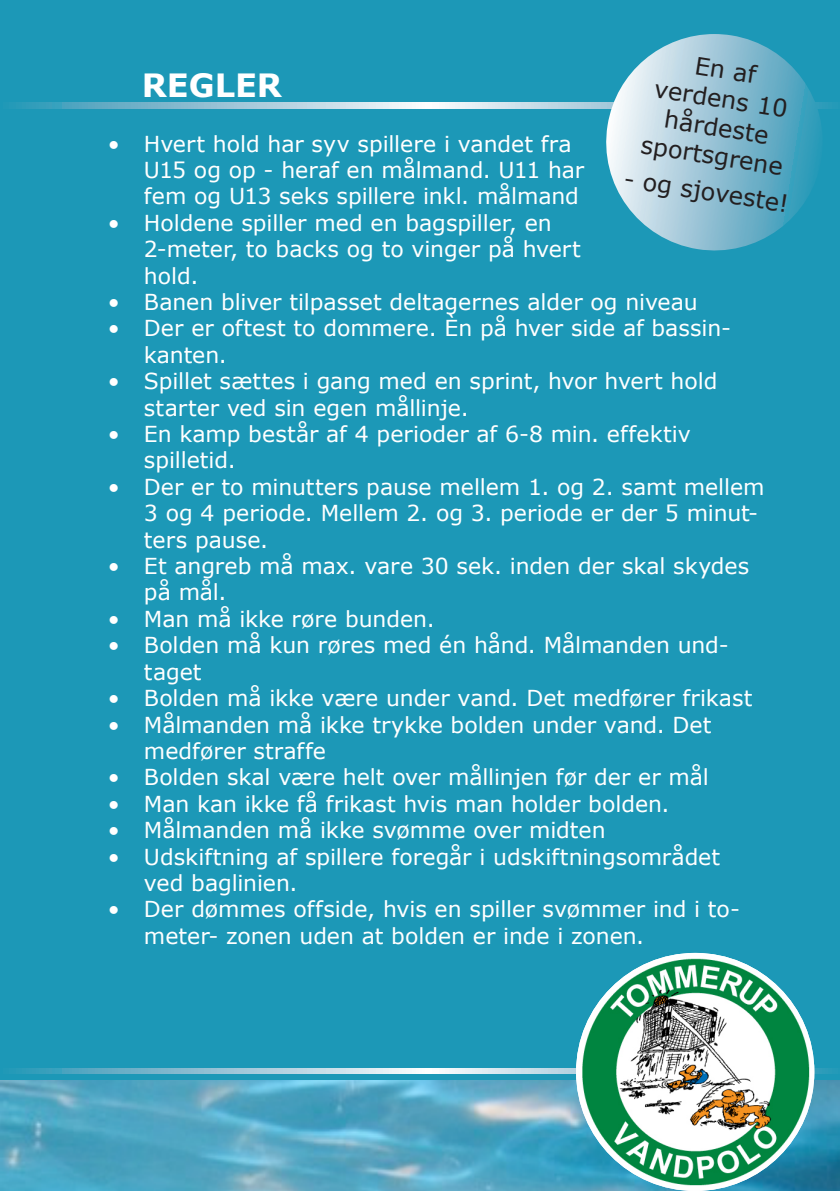
<style>
.page{position:relative;width:840px;height:1191px;background:#fff}
.page>*{position:absolute;margin:0;border:0;box-sizing:border-box;transform-origin:0 0}
.t1{font:700 32px "Verdana";color:#fff}
.t2{font:24px/28.8px "Verdana";color:#231f20;text-align:center}
.t3{font:22px/26.4px "Verdana";color:#fff}
</style>
<div class="page">
<img style="left:0;top:1079px;width:839px;height:112px">
<div style="left:0;top:0;width:839px;height:1079px;background:#1c98b7"></div>
<svg style="left:16px;top:103px;width:816px;height:5px;background:#a8cedd"></svg>
<svg style="left:16px;top:1068px;width:816px;height:5px;background:#a4cddc"></svg>
<svg style="left:598px;top:34px;width:232px;height:217px"></svg>
<img style="left:575px;top:953px;width:238px;height:238px;border-radius:119px">
<p class="t2" style="left:697px;top:50px;width:63px;rotate:9deg">En af</p>
<p class="t2" style="left:656px;top:73px;width:136px;rotate:9deg">verdens 10 hårdeste</p>
<p class="t1" style="left:142px;top:65px;width:142px">REGLER</p>
<p class="t3" style="left:144px;top:130px;width:441px;text-indent:-36px">• Hvert hold har syv spillere i vandet fra<br>U15 og op - heraf en målmand. U11 har fem og U13 seks spillere inkl. målmand</p>
<p class="t3" style="left:144px;top:209px;width:438px;text-indent:-36px">• Holdene spiller med en bagspiller, en<br>2-meter, to backs og to vinger på hvert hold.</p>
<p class="t3" style="left:108px;top:288px;width:591px">• Banen bliver tilpasset deltagernes alder og niveau</p>
<p class="t3" style="left:144px;top:314px;width:588px;text-indent:-36px">• Der er oftest to dommere. Èn på hver side af bassin&shy;kanten.</p>
<p class="t3" style="left:144px;top:367px;width:574px;text-indent:-36px">• Spillet sættes i gang med en sprint, hvor hvert hold starter ved sin egen mållinje.</p>
<p class="t3" style="left:144px;top:420px;width:548px;text-indent:-36px">• En kamp består af 4 perioder af 6-8 min. effektiv spilletid.</p>
<p class="t3" style="left:144px;top:473px;width:622px;text-indent:-36px">• Der er to minutters pause mellem 1. og 2. samt mellem<br>3 og 4 periode. Mellem 2. og 3. periode er der 5 minut&shy;ters pause.</p>
<p class="t3" style="left:144px;top:552px;width:606px;text-indent:-36px">• Et angreb må max. vare 30 sek. inden der skal skydes på mål.</p>
<p class="t3" style="left:108px;top:605px;width:328px">• Man må ikke røre bunden.</p>
<p class="t3" style="left:144px;top:631px;width:586px;text-indent:-36px">• Bolden må kun røres med én hånd. Målmanden und&shy;taget</p>
<p class="t3" style="left:108px;top:684px;width:645px">• Bolden må ikke være under vand. Det medfører frikast</p>
<p class="t3" style="left:144px;top:710px;width:568px;text-indent:-36px">• Målmanden må ikke trykke bolden under vand. Det medfører straffe</p>
<p class="t3" style="left:108px;top:763px;width:602px">• Bolden skal være helt over mållinjen før der er mål</p>
<p class="t3" style="left:108px;top:790px;width:563px">• Man kan ikke få frikast hvis man holder bolden.</p>
<p class="t3" style="left:108px;top:816px;width:499px">• Målmanden må ikke svømme over midten</p>
<p class="t3" style="left:144px;top:842px;width:577px;text-indent:-36px">• Udskiftning af spillere foregår i udskiftningsområdet ved baglinien.</p>
<p class="t3" style="left:144px;top:895px;width:597px;text-indent:-36px">• Der dømmes offside, hvis en spiller svømmer ind i to&shy;meter- zonen uden at bolden er inde i zonen.</p>
<p class="t2" style="left:643px;top:129px;width:145px;rotate:9deg">sportsgrene</p>
<p class="t2" style="left:626px;top:163px;width:168px;rotate:9deg">- og sjoveste!</p>
</div>
